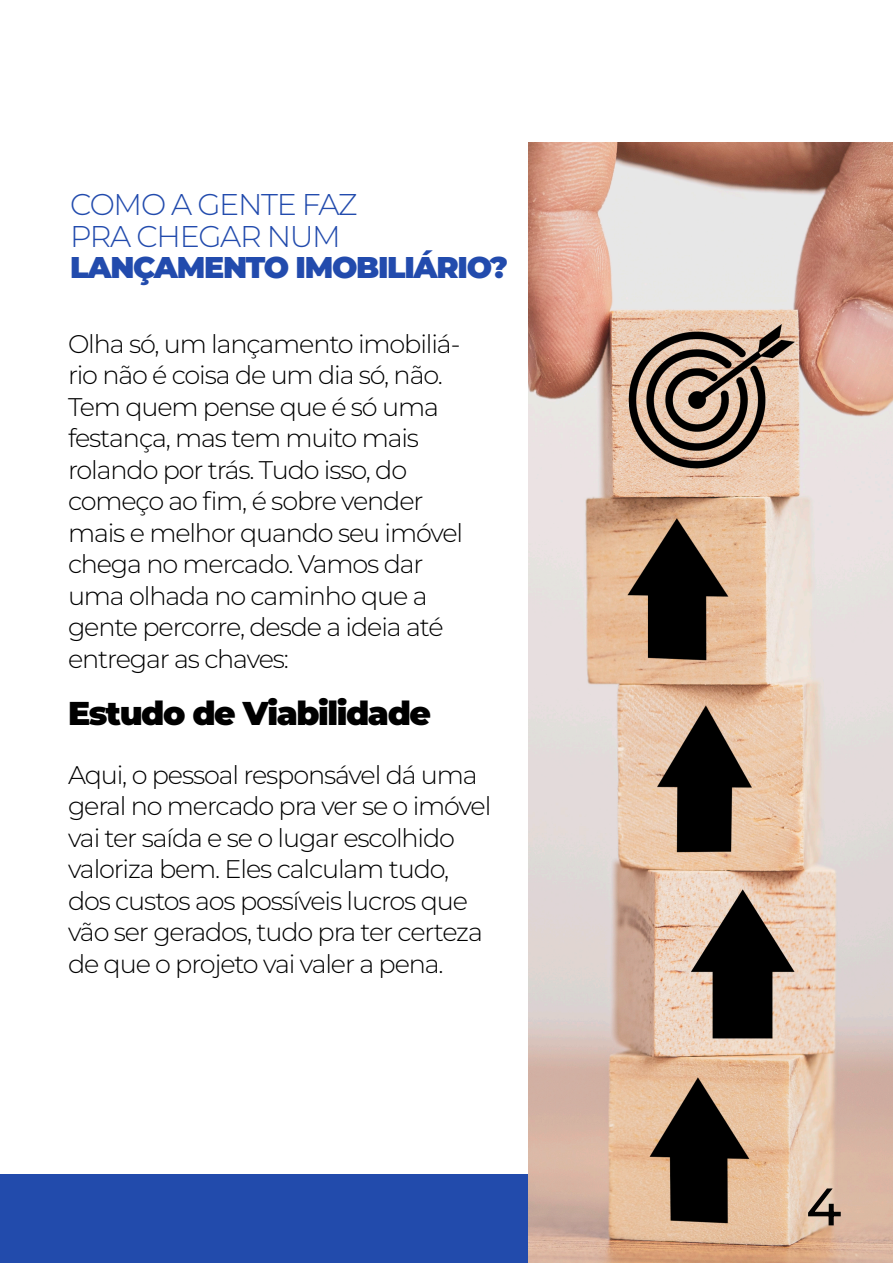
<style>
.page{position:relative;width:893px;height:1263px;background:#fff}
.page>*{position:absolute;margin:0;border:0;box-sizing:border-box;transform-origin:0 0}
.t1{font:500 52.8px "Montserrat";color:#020202}
.t2{font:900 33px "Montserrat";letter-spacing:-.045em;color:#000}
.t3{font:300 30px/31.5px "Montserrat";letter-spacing:-.045em;color:#224bad}
.t4{font:900 30px "Montserrat";letter-spacing:-.045em;color:#224bad}
.t5{font:300 25.5px/31.5px "Montserrat";letter-spacing:-.045em;color:#000}
</style>
<div class="page">
<div style="left:0;top:1174px;width:893px;height:89px;background:#224bac"></div>
<img style="left:529px;top:142px;width:364px;height:1121px">
<p class="t3" style="left:70px;top:188px;width:289px">COMO A GENTE FAZ<br>PRA CHEGAR NUM</p>
<p class="t4" style="left:70px;top:248px;width:439px">LANÇAMENTO IMOBILIÁRIO?</p>
<p class="t5" style="left:68px;top:327px;width:397px">Olha só, um lançamento imobiliá&shy;rio não é coisa de um dia só, não.<br>Tem quem pense que é só uma festança, mas tem muito mais rolando por trás. Tudo isso, do começo ao fim, é sobre vender mais e melhor quando seu imóvel chega no mercado. Vamos dar uma olhada no caminho que a gente percorre, desde a ideia até entregar as chaves:</p>
<p class="t2" style="left:68px;top:691px;width:365px">Estudo de Viabilidade</p>
<p class="t5" style="left:68px;top:758px;width:425px">Aqui, o pessoal responsável dá uma geral no mercado pra ver se o imóvel vai ter saída e se o lugar escolhido valoriza bem. Eles calculam tudo, dos custos aos possíveis lucros que vão ser gerados, tudo pra ter certeza de que o projeto vai valer a pena.</p>
<h1 class="t1" style="left:806px;top:1171px;width:37px">4</h1>
</div>
